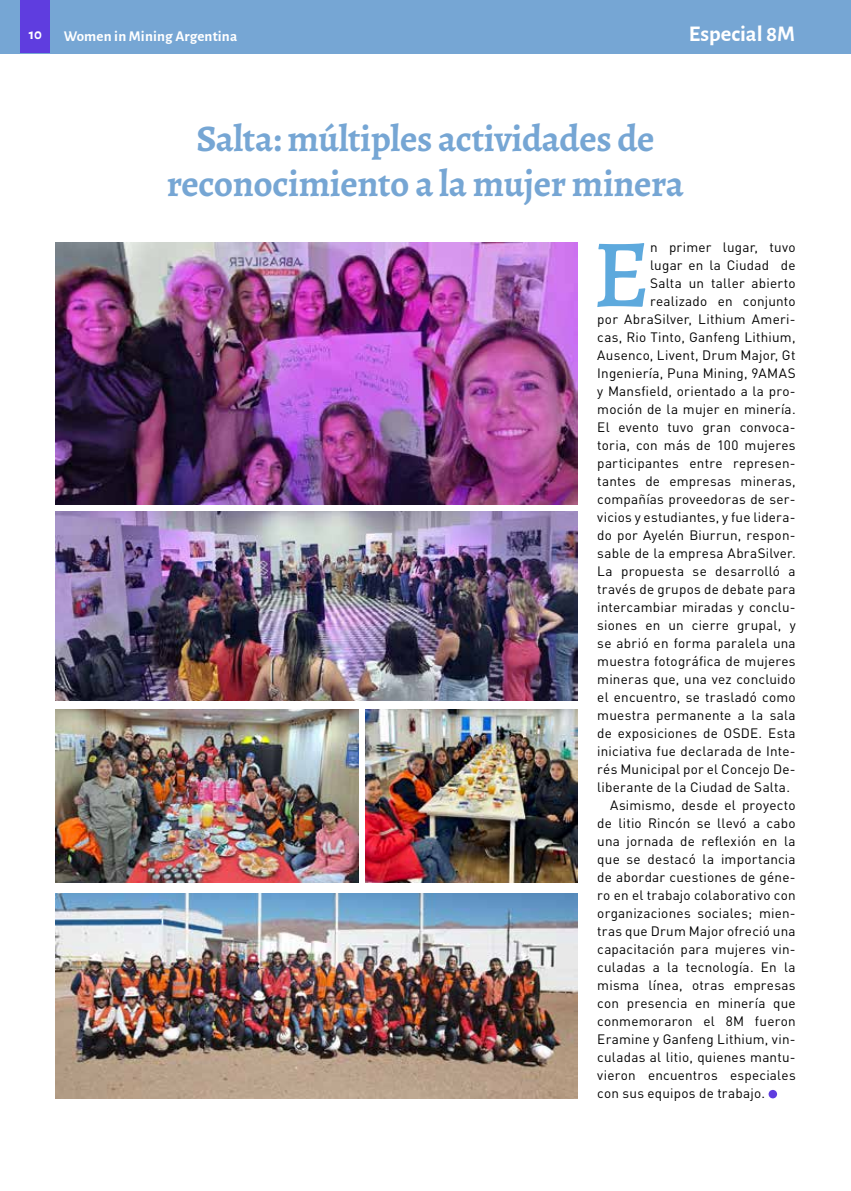
<style>
.page{position:relative;width:851px;height:1191px;background:#fff}
.page>*{position:absolute;margin:0;border:0;box-sizing:border-box;transform-origin:0 0}
.t1{font:500 96.9px "Alegreya";color:#5da9dd}
.t2{font:700 37.5px/45px "Alegreya";letter-spacing:-.01em;color:#76a6d4;text-align:center}
.t3{font:700 22.5px "Alegreya Sans";color:#fff}
.t4{font:700 15px "Alegreya Sans";letter-spacing:.01em;color:#fff}
.t5{font:13.5px "DIN Pro";letter-spacing:.015em;color:#000}
</style>
<div class="page">
<div style="left:0;top:0;width:850px;height:53px;background:#76a6d4"></div>
<hr style="left:850px;top:0;width:1px;height:53px;background:#76a6d4">
<div style="left:21px;top:0;width:29px;height:53px;background:#5f3ddf"></div>
<div style="left:768px;top:1089px;width:9px;height:9px;background:#5f3ddf;border-radius:50%"></div>
<img style="left:55px;top:243px;width:522px;height:261px">
<img style="left:55px;top:511px;width:522px;height:189px">
<img style="left:55px;top:709px;width:304px;height:173px">
<img style="left:55px;top:893px;width:522px;height:205px">
<img style="left:365px;top:709px;width:213px;height:173px">
<p class="t4" style="left:29px;top:23px;width:15px">10</p>
<p class="t4" style="left:64px;top:25px;width:175px">Women in Mining Argentina</p>
<h3 class="t3" style="left:688px;top:17px;width:108px">Especial 8M</h3>
<h2 class="t2" style="left:167px;top:116px;width:518px">Salta: múltiples actividades de reconocimiento a la mujer minera</h2>
<h1 class="t1" style="left:592px;top:211px;width:59px">E</h1>
<p class="t5" style="left:650px;top:238px;width:147px">n primer lugar, tuvo</p>
<p class="t5" style="left:650px;top:256px;width:147px">lugar en la Ciudad de</p>
<p class="t5" style="left:650px;top:274px;width:147px">Salta un taller abierto</p>
<p class="t5" style="left:650px;top:292px;width:147px">realizado en conjunto</p>
<p class="t5" style="left:597px;top:310px;width:200px">por AbraSilver, Lithium Ameri-</p>
<p class="t5" style="left:597px;top:328px;width:200px">cas, Rio Tinto, Ganfeng Lithium,</p>
<p class="t5" style="left:597px;top:346px;width:200px">Ausenco, Livent, Drum Major, Gt</p>
<p class="t5" style="left:597px;top:364px;width:200px">Ingeniería, Puna Mining, 9AMAS</p>
<p class="t5" style="left:597px;top:382px;width:200px">y Mansfield, orientado a la pro-</p>
<p class="t5" style="left:597px;top:400px;width:200px">moción de la mujer en minería.</p>
<p class="t5" style="left:597px;top:418px;width:200px">El evento tuvo gran convoca-</p>
<p class="t5" style="left:597px;top:436px;width:200px">toria, con más de 100 mujeres</p>
<p class="t5" style="left:597px;top:454px;width:200px">participantes entre represen-</p>
<p class="t5" style="left:597px;top:472px;width:200px">tantes de empresas mineras,</p>
<p class="t5" style="left:597px;top:490px;width:200px">compañías proveedoras de ser-</p>
<p class="t5" style="left:597px;top:508px;width:200px">vicios y estudiantes, y fue lidera-</p>
<p class="t5" style="left:597px;top:526px;width:200px">do por Ayelén Biurrun, respon-</p>
<p class="t5" style="left:597px;top:544px;width:200px">sable de la empresa AbraSilver.</p>
<p class="t5" style="left:597px;top:562px;width:200px">La propuesta se desarrolló a</p>
<p class="t5" style="left:597px;top:580px;width:200px">través de grupos de debate para</p>
<p class="t5" style="left:597px;top:598px;width:200px">intercambiar miradas y conclu-</p>
<p class="t5" style="left:597px;top:616px;width:200px">siones en un cierre grupal, y</p>
<p class="t5" style="left:597px;top:634px;width:200px">se abrió en forma paralela una</p>
<p class="t5" style="left:597px;top:652px;width:200px">muestra fotográfica de mujeres</p>
<p class="t5" style="left:597px;top:670px;width:200px">mineras que, una vez concluido</p>
<p class="t5" style="left:597px;top:688px;width:200px">el encuentro, se trasladó como</p>
<p class="t5" style="left:597px;top:706px;width:200px">muestra permanente a la sala</p>
<p class="t5" style="left:597px;top:724px;width:200px">de exposiciones de OSDE. Esta</p>
<p class="t5" style="left:597px;top:742px;width:200px">iniciativa fue declarada de Inte-</p>
<p class="t5" style="left:597px;top:760px;width:200px">rés Municipal por el Concejo De-</p>
<p class="t5" style="left:597px;top:778px;width:194px">liberante de la Ciudad de Salta.</p>
<p class="t5" style="left:610px;top:796px;width:187px">Asimismo, desde el proyecto</p>
<p class="t5" style="left:597px;top:814px;width:200px">de litio Rincón se llevó a cabo</p>
<p class="t5" style="left:597px;top:832px;width:200px">una jornada de reflexión en la</p>
<p class="t5" style="left:597px;top:850px;width:200px">que se destacó la importancia</p>
<p class="t5" style="left:597px;top:868px;width:200px">de abordar cuestiones de géne-</p>
<p class="t5" style="left:597px;top:886px;width:200px">ro en el trabajo colaborativo con</p>
<p class="t5" style="left:597px;top:904px;width:200px">organizaciones sociales; mien-</p>
<p class="t5" style="left:597px;top:922px;width:200px">tras que Drum Major ofreció una</p>
<p class="t5" style="left:597px;top:940px;width:200px">capacitación para mujeres vin-</p>
<p class="t5" style="left:597px;top:958px;width:200px">culadas a la tecnología. En la</p>
<p class="t5" style="left:597px;top:976px;width:200px">misma línea, otras empresas</p>
<p class="t5" style="left:597px;top:994px;width:200px">con presencia en minería que</p>
<p class="t5" style="left:597px;top:1012px;width:200px">conmemoraron el 8M fueron</p>
<p class="t5" style="left:597px;top:1030px;width:200px">Eramine y Ganfeng Lithium, vin-</p>
<p class="t5" style="left:597px;top:1048px;width:200px">culadas al litio, quienes mantu-</p>
<p class="t5" style="left:597px;top:1066px;width:200px">vieron encuentros especiales</p>
<p class="t5" style="left:597px;top:1084px;width:169px">con sus equipos de trabajo.</p>
</div>
